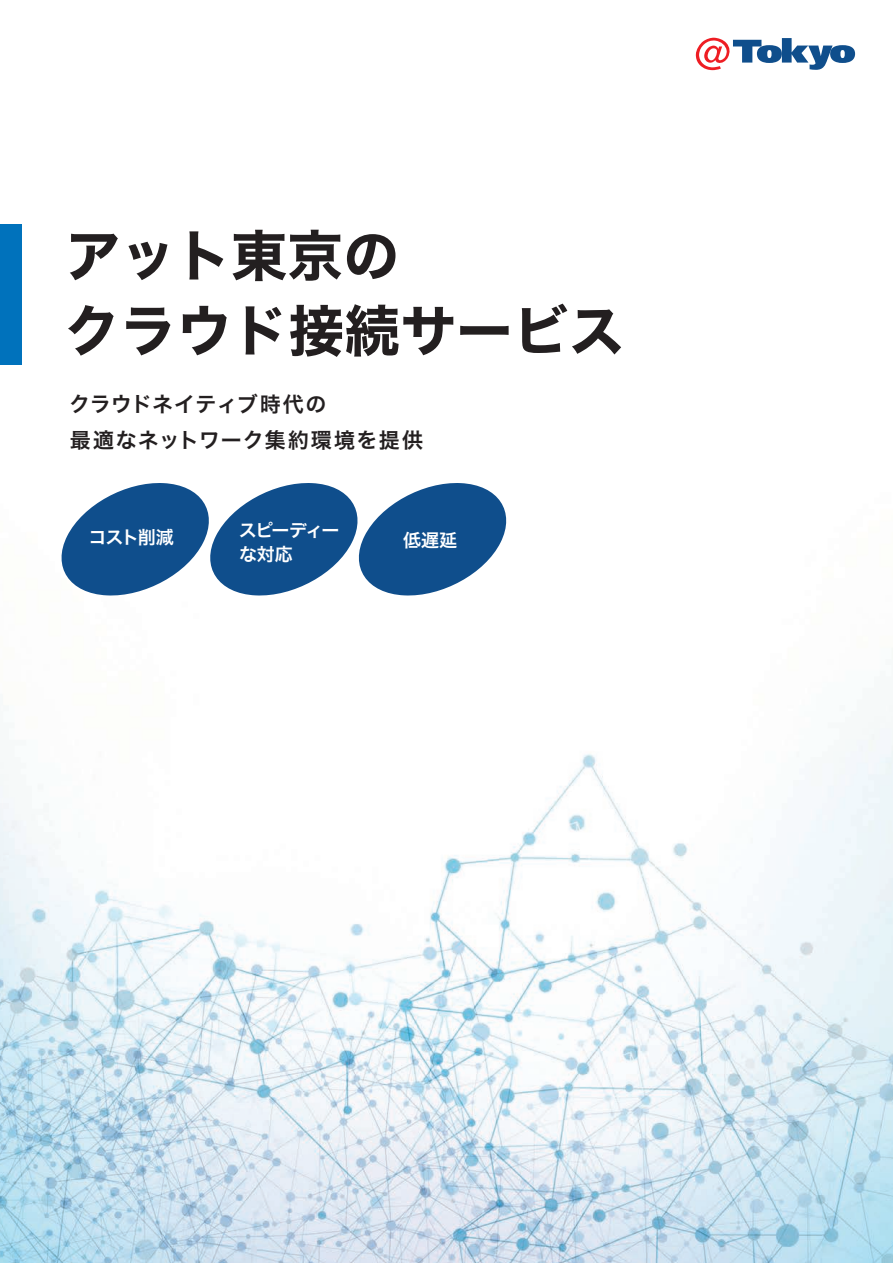
<style>
.page{position:relative;width:893px;height:1263px;background:#fff}
.page>*{position:absolute;margin:0;border:0;box-sizing:border-box;transform-origin:0 0}
.t1{font:55.5px/75px "Hira Kaku Std W7 90 pv RKSJ H";letter-spacing:.01em;color:#231f20}
.t2{font:21px/36px "Hira Kaku Std W6 90 pv RKSJ H";letter-spacing:.055em;color:#231f20}
.t3{font:18px/24px "Hira Kaku Std W6 90 pv RKSJ H";letter-spacing:-.065em;color:#fff}
</style>
<div class="page">
<img style="left:0;top:348px;width:893px;height:915px">
<svg style="left:696px;top:37px;width:159px;height:33px"></svg>
<svg style="left:52px;top:481px;width:464px;height:116px"></svg>
<div style="left:0;top:224px;width:21px;height:140px;background:#0072bc"></div>
<h1 class="t1" style="left:64px;top:226px;width:561px">アット東京の<br>クラウド接続サービス</h1>
<p class="t2" style="left:69px;top:389px;width:355px">クラウドネイティブ時代の<br>最適なネットワーク集約環境を提供</p>
<p class="t3" style="left:239px;top:520px;width:102px">スピーディーな対応</p>
<p class="t3" style="left:89px;top:528px;width:87px">コスト削減</p>
<p class="t3" style="left:403px;top:531px;width:56px">低遅延</p>
</div>
